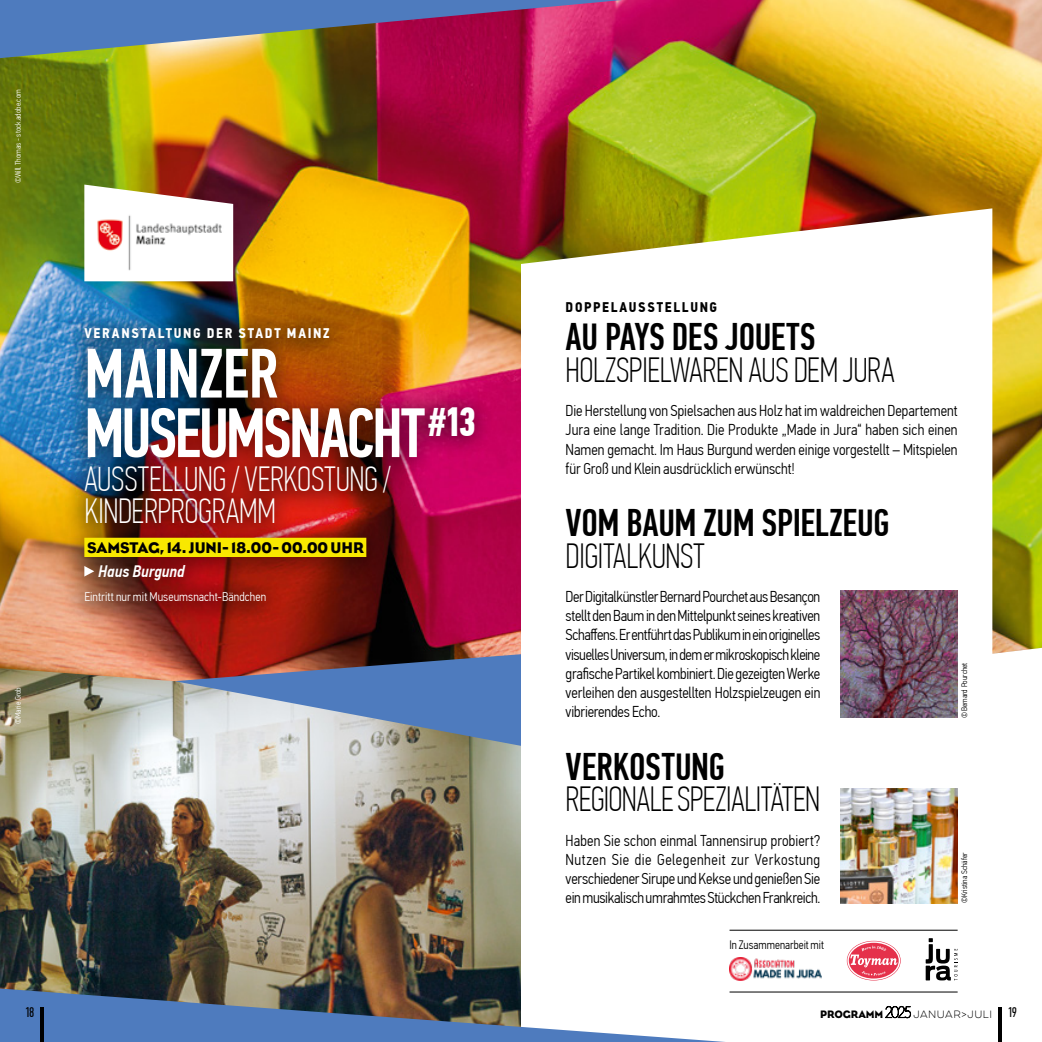
<style>
.page{position:relative;width:1042px;height:1042px;background:#fff}
.page>*{position:absolute;margin:0;border:0;box-sizing:border-box;transform-origin:0 0}
.t1{font:500 70px/59.5px "PF Din Text Comp Pro";letter-spacing:-.035em;color:#fff}
.t2{font:500 38.5px "PF Din Text Comp Pro";letter-spacing:-.01em;color:#000}
.t3{font:100 35px "PF Din Text Comp Pro";letter-spacing:-.01em;color:#000}
.t4{font:100 35px/31.5px "PF Din Text Comp Pro";letter-spacing:-.005em;color:#fff}
.t5{font:italic 500 16.62px "PF Din Text Cond Pro";color:#fff}
.t6{font:300 15.75px/19.2px "PF Din Text Cond Pro";letter-spacing:-.01em;color:#000;text-align:justify}
.t7{font:15.75px "Eagle";letter-spacing:-.005em;color:#000}
.t8{font:700 14px "PF Din Text Cond Pro";letter-spacing:.125em;color:#fff}
.t9{font:700 14px "PF Din Text Cond Pro";letter-spacing:.12em;color:#000}
.t10{font:14px "PF Din Text Comp Pro";color:#000}
.t11{font:300 12.6px "PF Din Text Cond Pro";letter-spacing:.005em;color:#fff}
.t12{font:300 12.25px "PF Din Text Cond Pro";color:#000;scale:.96 1}
.t13{font:100 9.45px "Eveleth Clean";letter-spacing:.055em;color:#000}
.t14{font:300 8.05px "PF Din Text Cond Pro";color:#fff}
.t15{font:300 8.05px "PF Din Text Cond Pro";color:#000}
.s1{font-family:"Eagle";font-weight:400;font-size:11.03px}
.s2{font-family:"Lato";font-size:15.75px}
.s3{font-family:"PF Din Text Comp Pro";font-weight:400;font-size:14px}
</style>
<div class="page">
<img style="left:0;top:0;width:1042px;height:668px">
<svg style="left:521px;top:208px;width:471px;height:510px"></svg>
<svg style="left:84px;top:185px;width:149px;height:96px"></svg>
<img style="left:89px;top:210px;width:139px;height:65px">
<img style="left:0;top:668px;width:521px;height:320px">
<hr style="left:998px;top:1008px;width:4px;height:34px;background:#000">
<div style="left:61px;top:309px;width:433px;height:315px;background:#000;opacity:.45"></div>
<div style="left:84px;top:538px;width:282px;height:19px;background:#f8e800"></div>
<svg style="left:84px;top:566px;width:10px;height:10px"></svg>
<hr style="left:729px;top:930px;width:228px;height:1px;background:#000">
<hr style="left:729px;top:991px;width:228px;height:1px;background:#000">
<svg style="left:925px;top:938px;width:32px;height:42px"></svg>
<div style="left:847px;top:941px;width:53px;height:39px;border:3px solid #fff;border-radius:50%"></div>
<div style="left:849px;top:943px;width:49px;height:35px;background:#e5314b;border-radius:50%"></div>
<svg style="left:850px;top:945px;width:47px;height:30px"></svg>
<img style="left:729px;top:957px;width:93px;height:23px">
<img style="left:840px;top:591px;width:117px;height:126px">
<img style="left:840px;top:788px;width:117px;height:115px">
<svg style="left:175px;top:654px;width:346px;height:92px;background:#838caa"></svg>
<svg style="left:0;top:0;width:622px;height:58px;background:#826184"></svg>
<svg style="left:0;top:988px;width:725px;height:54px"></svg>
<hr style="left:40px;top:1008px;width:4px;height:34px;background:#000">
<p class="t14" style="left:14px;top:183px;width:95px;rotate:-90deg">©Will Thomas - stock.adobe.com</p>
<p class="t14" style="left:14px;top:724px;width:38px;rotate:-90deg">©Marie Grob</p>
<p class="t8" style="left:84px;top:325px;width:247px">VERANSTALTUNG DER STADT MAINZ</p>
<h1 class="t1" style="left:84px;top:345px;width:393px">MAINZER<br>MUSEUMSNACHT<sup>#13</sup></h1>
<h3 class="t4" style="left:84px;top:463px;width:308px">AUSSTELLUNG / VERKOSTUNG /<br>KINDERPROGRAMM</h3>
<p class="t7" style="left:87px;top:537px;width:278px">SAMSTAG, 14. JUNI- 18.00- 00.00 UHR</p>
<p class="t5" style="left:98px;top:561px;width:88px">Haus Burgund</p>
<p class="t11" style="left:84px;top:590px;width:183px">Eintritt nur mit Museumsnacht-Bändchen</p>
<p class="t10" style="left:25px;top:1004px;width:11px">18</p>
<p class="t9" style="left:566px;top:299px;width:153px">DOPPELAUSSTELLUNG</p>
<h2 class="t2" style="left:566px;top:315px;width:251px">AU PAYS DES JOUETS</h2>
<h3 class="t3" style="left:566px;top:350px;width:330px">HOLZSPIELWAREN AUS DEM JURA</h3>
<p class="t6" style="left:566px;top:401px;width:393px">Die Herstellung von Spielsachen aus Holz hat im waldreichen Departement Jura eine lange Tradition. Die Produkte „Made in Jura“ haben sich einen Namen gemacht. Im Haus Burgund werden einige vorgestellt – Mitspielen für Groß und Klein ausdrücklich erwünscht!</p>
<h2 class="t2" style="left:566px;top:501px;width:325px">VOM BAUM ZUM SPIELZEUG</h2>
<h3 class="t3" style="left:566px;top:536px;width:141px">DIGITALKUNST</h3>
<p class="t6" style="left:566px;top:587px;width:256px">Der Digitalkünstler Bernard Pourchet aus Besançon stellt den Baum in den Mittelpunkt seines kreativen Schaffens. Er entführt das Publikum in ein originelles visuelles Universum, in dem er mikroskopisch kleine grafische Partikel kombiniert. Die gezeigten Werke verleihen den ausgestellten Holzspielzeugen ein vibrierendes Echo.</p>
<h2 class="t2" style="left:566px;top:744px;width:161px">VERKOSTUNG</h2>
<h3 class="t3" style="left:566px;top:779px;width:256px">REGIONALE SPEZIALITÄTEN</h3>
<p class="t6" style="left:566px;top:830px;width:256px">Haben Sie schon einmal Tannensirup probiert?<br>Nutzen Sie die Gelegenheit zur Verkostung verschiedener Sirupe und Kekse und genießen Sie ein musikalisch umrahmtes Stückchen Frankreich.</p>
<p class="t15" style="left:960px;top:717px;width:56px;rotate:-90deg">©Bernard Pourchet</p>
<p class="t15" style="left:960px;top:903px;width:52px;rotate:-90deg">©Kristina Schäfer</p>
<p class="t12" style="left:729px;top:938px;width:100px">In Zusammenarbeit mit</p>
<p class="t13" style="left:820px;top:1007px;width:198px"><span class="s1">PROGRAMM</span><span class="s2">2025</span> JANUAR&gt;JULI <span class="s3">19</span></p>
</div>
